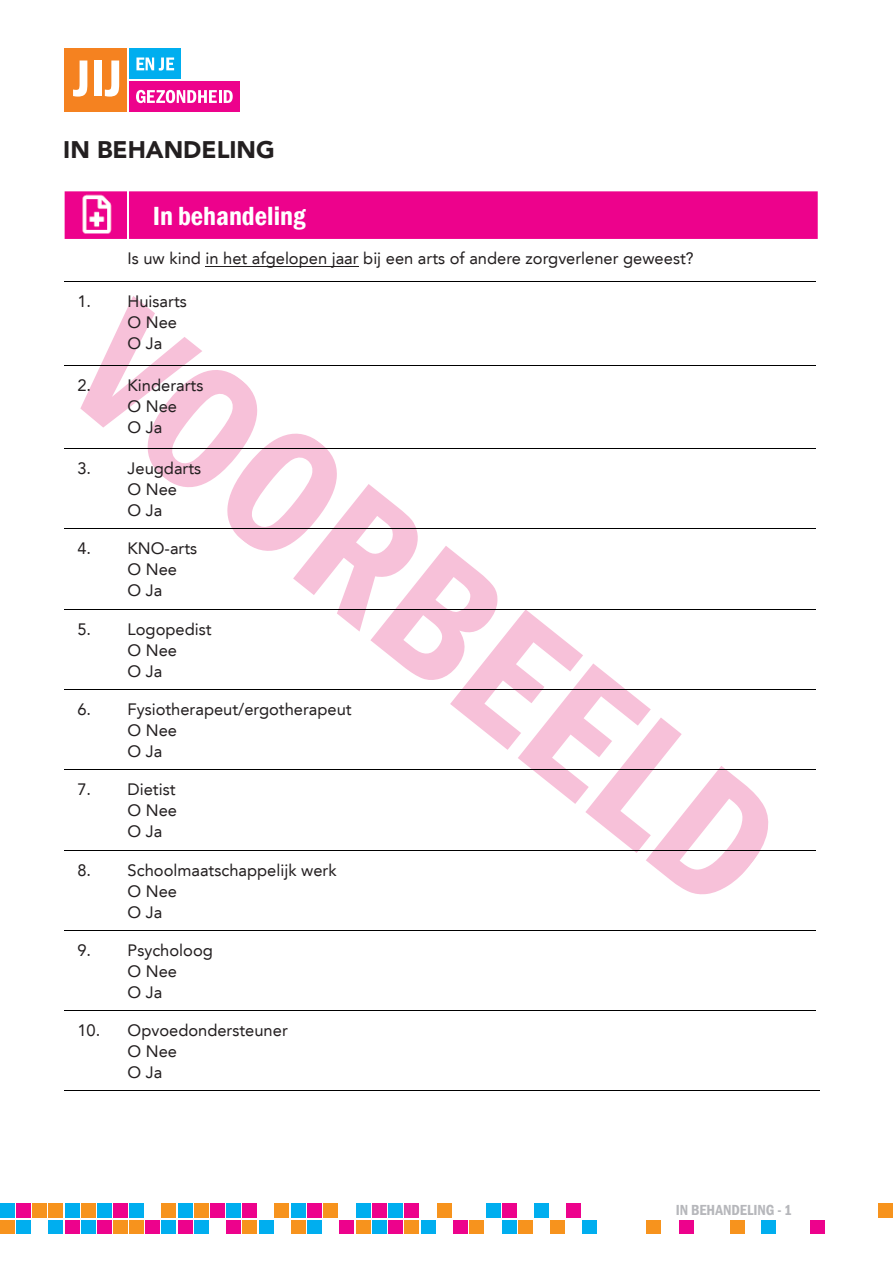
<style>
.page{position:relative;width:893px;height:1263px;background:#fff}
.page>*{position:absolute;margin:0;border:0;box-sizing:border-box;transform-origin:0 0}
.t1{font:600 condensed 181.5px "Franklin Gothic";color:#f7c1d9}
.t2{font:600 condensed 27px "Franklin Gothic";color:#fff}
.t3{font:900 24px "Avenir LT";color:#231f20}
.t4{font:16.5px/21px "Avenir LT";color:#231f20}
.t5{font:600 condensed 15px "Franklin Gothic";color:#b6b7bb}
</style>
<div class="page">
<div style="left:65px;top:191px;width:753px;height:48px;background:#ed028c"></div>
<hr style="left:65px;top:281px;width:50px;height:1px;background:#000">
<hr style="left:115px;top:281px;width:700px;height:1px;background:#000">
<hr style="left:65px;top:365px;width:50px;height:1px;background:#000">
<hr style="left:115px;top:365px;width:700px;height:1px;background:#000">
<hr style="left:65px;top:448px;width:50px;height:1px;background:#000">
<hr style="left:115px;top:448px;width:700px;height:1px;background:#000">
<hr style="left:65px;top:529px;width:50px;height:1px;background:#000">
<hr style="left:115px;top:529px;width:700px;height:1px;background:#000">
<hr style="left:65px;top:609px;width:50px;height:1px;background:#000">
<hr style="left:115px;top:609px;width:700px;height:1px;background:#000">
<hr style="left:65px;top:689px;width:50px;height:1px;background:#000">
<hr style="left:115px;top:689px;width:700px;height:1px;background:#000">
<hr style="left:65px;top:769px;width:50px;height:1px;background:#000">
<hr style="left:115px;top:769px;width:700px;height:1px;background:#000">
<hr style="left:65px;top:850px;width:50px;height:1px;background:#000">
<hr style="left:115px;top:850px;width:700px;height:1px;background:#000">
<hr style="left:65px;top:930px;width:50px;height:1px;background:#000">
<hr style="left:115px;top:930px;width:700px;height:1px;background:#000">
<hr style="left:65px;top:1010px;width:50px;height:1px;background:#000">
<hr style="left:115px;top:1010px;width:700px;height:1px;background:#000">
<hr style="left:65px;top:1091px;width:50px;height:1px;background:#000">
<hr style="left:115px;top:1091px;width:705px;height:1px;background:#000">
<hr style="left:206px;top:266px;width:153px;height:1px;background:#231f20">
<div style="left:65px;top:48px;width:63px;height:63px;background:#f58220"></div>
<div style="left:129px;top:48px;width:52px;height:31px;background:#00aeef"></div>
<div style="left:129px;top:81px;width:111px;height:30px;background:#ed028c"></div>
<svg style="left:73px;top:60px;width:14px;height:37px"></svg>
<div style="left:94px;top:60px;width:8px;height:36px;background:#fff"></div>
<svg style="left:105px;top:60px;width:14px;height:37px"></svg>
<svg style="left:136px;top:58px;width:38px;height:13px"></svg>
<svg style="left:136px;top:90px;width:97px;height:13px"></svg>
<div style="left:97px;top:1203px;width:15px;height:15px;background:#00aeef"></div>
<div style="left:113px;top:1203px;width:15px;height:15px;background:#ed028c"></div>
<div style="left:97px;top:1219px;width:15px;height:15px;background:#ed028c"></div>
<div style="left:65px;top:1219px;width:14px;height:15px;background:#ed028c"></div>
<div style="left:65px;top:1203px;width:14px;height:15px;background:#00aeef"></div>
<div style="left:48px;top:1203px;width:15px;height:15px;background:#f7931d"></div>
<div style="left:81px;top:1203px;width:15px;height:15px;background:#f7931d"></div>
<div style="left:81px;top:1219px;width:15px;height:15px;background:#00aeef"></div>
<div style="left:48px;top:1219px;width:15px;height:15px;background:#00aeef"></div>
<div style="left:32px;top:1203px;width:15px;height:15px;background:#f7931d"></div>
<div style="left:16px;top:1219px;width:15px;height:15px;background:#00aeef"></div>
<div style="left:16px;top:1203px;width:15px;height:15px;background:#ed028c"></div>
<div style="left:0;top:1219px;width:15px;height:15px;background:#f7931d"></div>
<div style="left:0;top:1203px;width:15px;height:15px;background:#00aeef"></div>
<div style="left:129px;top:1203px;width:15px;height:15px;background:#00aeef"></div>
<div style="left:194px;top:1219px;width:15px;height:15px;background:#00aeef"></div>
<div style="left:161px;top:1219px;width:15px;height:15px;background:#00aeef"></div>
<div style="left:178px;top:1203px;width:14px;height:15px;background:#00aeef"></div>
<div style="left:372px;top:1219px;width:15px;height:15px;background:#00aeef"></div>
<div style="left:356px;top:1203px;width:15px;height:15px;background:#00aeef"></div>
<div style="left:307px;top:1219px;width:15px;height:15px;background:#00aeef"></div>
<div style="left:291px;top:1203px;width:15px;height:15px;background:#00aeef"></div>
<div style="left:259px;top:1219px;width:15px;height:15px;background:#00aeef"></div>
<div style="left:226px;top:1203px;width:15px;height:15px;background:#00aeef"></div>
<div style="left:582px;top:1219px;width:15px;height:15px;background:#00aeef"></div>
<div style="left:534px;top:1203px;width:15px;height:15px;background:#00aeef"></div>
<div style="left:486px;top:1203px;width:14px;height:15px;background:#00aeef"></div>
<div style="left:421px;top:1219px;width:15px;height:15px;background:#00aeef"></div>
<div style="left:388px;top:1203px;width:15px;height:15px;background:#00aeef"></div>
<div style="left:761px;top:1219px;width:15px;height:15px;background:#00aeef"></div>
<div style="left:518px;top:1219px;width:15px;height:15px;background:#f7931d"></div>
<div style="left:469px;top:1219px;width:15px;height:15px;background:#f7931d"></div>
<div style="left:404px;top:1219px;width:15px;height:15px;background:#f7931d"></div>
<div style="left:356px;top:1219px;width:15px;height:15px;background:#f7931d"></div>
<div style="left:323px;top:1203px;width:15px;height:15px;background:#f7931d"></div>
<div style="left:291px;top:1219px;width:15px;height:15px;background:#f7931d"></div>
<div style="left:274px;top:1203px;width:15px;height:15px;background:#f7931d"></div>
<div style="left:242px;top:1219px;width:15px;height:15px;background:#f7931d"></div>
<div style="left:194px;top:1203px;width:15px;height:15px;background:#f7931d"></div>
<div style="left:161px;top:1203px;width:15px;height:15px;background:#f7931d"></div>
<div style="left:730px;top:1219px;width:15px;height:15px;background:#f7931d"></div>
<div style="left:646px;top:1219px;width:15px;height:15px;background:#f7931d"></div>
<div style="left:550px;top:1219px;width:15px;height:15px;background:#f7931d"></div>
<div style="left:878px;top:1203px;width:15px;height:15px;background:#f7931d"></div>
<div style="left:404px;top:1203px;width:15px;height:15px;background:#ed028c"></div>
<div style="left:388px;top:1219px;width:15px;height:15px;background:#ed028c"></div>
<div style="left:372px;top:1203px;width:15px;height:15px;background:#ed028c"></div>
<div style="left:339px;top:1219px;width:15px;height:15px;background:#ed028c"></div>
<div style="left:307px;top:1203px;width:15px;height:15px;background:#ed028c"></div>
<div style="left:242px;top:1203px;width:15px;height:15px;background:#ed028c"></div>
<div style="left:226px;top:1219px;width:15px;height:15px;background:#ed028c"></div>
<div style="left:178px;top:1219px;width:14px;height:15px;background:#ed028c"></div>
<div style="left:145px;top:1219px;width:15px;height:15px;background:#ed028c"></div>
<div style="left:810px;top:1219px;width:15px;height:15px;background:#ed028c"></div>
<div style="left:679px;top:1219px;width:15px;height:15px;background:#ed028c"></div>
<div style="left:566px;top:1203px;width:15px;height:15px;background:#ed028c"></div>
<div style="left:502px;top:1203px;width:15px;height:15px;background:#ed028c"></div>
<div style="left:113px;top:1219px;width:15px;height:15px;background:#f7931d"></div>
<div style="left:129px;top:1219px;width:15px;height:15px;background:#f7931d"></div>
<div style="left:210px;top:1203px;width:15px;height:15px;background:#ed028c"></div>
<div style="left:437px;top:1203px;width:15px;height:15px;background:#f7931d"></div>
<div style="left:453px;top:1219px;width:15px;height:15px;background:#ed028c"></div>
<div style="left:502px;top:1219px;width:15px;height:15px;background:#00aeef"></div>
<hr style="left:128px;top:182px;width:1px;height:63px;background:#fff">
<hr style="left:127px;top:48px;width:1px;height:63px;background:#fff">
<img style="left:70px;top:192px;width:53px;height:44px">
<h3 class="t3" style="left:63px;top:136px;width:213px">IN BEHANDELING</h3>
<h2 class="t2" style="left:153px;top:198px;width:154px">In behandeling</h2>
<p class="t4" style="left:128px;top:248px;width:568px">Is uw kind in het afgelopen jaar bij een arts of andere zorgverlener geweest?</p>
<p class="t4" style="left:128px;top:291px;width:61px;text-indent:-50px">1. Huisarts<br>O Nee<br>O Ja</p>
<p class="t4" style="left:128px;top:375px;width:77px;text-indent:-50px">2. Kinderarts<br>O Nee<br>O Ja</p>
<p class="t4" style="left:128px;top:458px;width:75px;text-indent:-50px">3. Jeugdarts<br>O Nee<br>O Ja</p>
<p class="t4" style="left:128px;top:538px;width:71px;text-indent:-50px">4. KNO-arts<br>O Nee<br>O Ja</p>
<p class="t4" style="left:128px;top:619px;width:86px;text-indent:-50px">5. Logopedist<br>O Nee<br>O Ja</p>
<p class="t4" style="left:128px;top:699px;width:226px;text-indent:-50px">6. Fysiotherapeut/ergotherapeut<br>O Nee<br>O Ja</p>
<p class="t4" style="left:128px;top:779px;width:51px;text-align:justify;text-indent:-50px">7. Dietist O Nee O Ja</p>
<p class="t4" style="left:128px;top:859px;width:211px;text-indent:-50px">8. Schoolmaatschappelijk werk<br>O Nee<br>O Ja</p>
<p class="t4" style="left:128px;top:940px;width:87px;text-indent:-50px">9. Psycholoog<br>O Nee<br>O Ja</p>
<p class="t4" style="left:128px;top:1020px;width:162px;text-indent:-50px">10. Opvoedondersteuner<br>O Nee<br>O Ja</p>
<h1 class="t1" style="left:176px;top:249px;width:842px;rotate:39deg">VOORBEELD</h1>
<p class="t5" style="left:676px;top:1200px;width:118px">IN BEHANDELING - 1</p>
</div>
